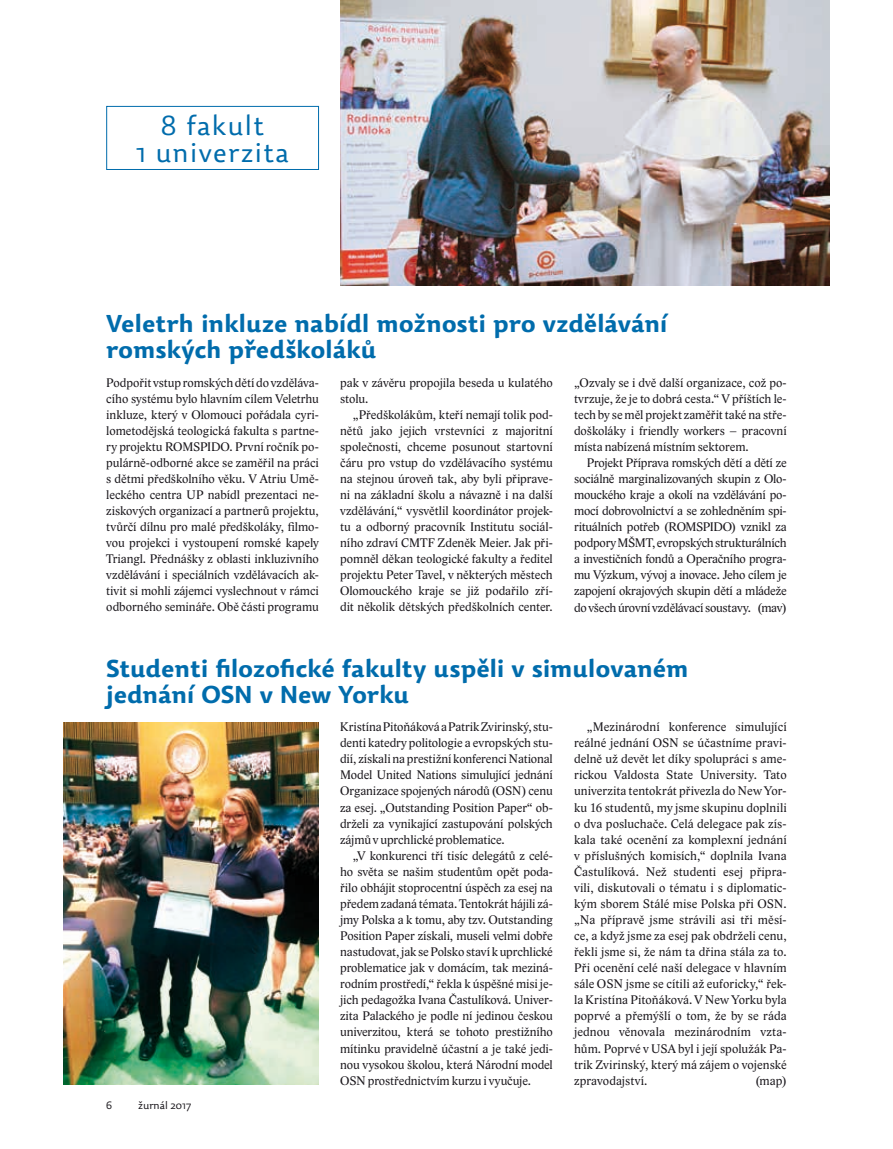
<style>
.page{position:relative;width:893px;height:1149px;background:#fff}
.page>*{position:absolute;margin:0;border:0;box-sizing:border-box;transform-origin:0 0}
.t1{font:300 27px/26.7px "Dederon SLOT";letter-spacing:.05em;color:#006cac;text-align:center}
.t2{font:700 24px/25.5px "Dederon SDOT";letter-spacing:-.01em;color:#006cac}
.t3{font:12.75px/16px "Lido ST";color:#1a171c;text-align:justify}
.t4{font:300 10.5px "Dederon SLOT";color:#1a171c}
</style>
<div class="page">
<img style="left:340px;top:0;width:489px;height:286px">
<div style="left:106px;top:106px;width:213px;height:64px;border:1px solid #006cac"></div>
<img style="left:64px;top:722px;width:254px;height:362px">
<h1 class="t1" style="left:136px;top:112px;width:155px">8 fakult<br>1 univerzita</h1>
<h2 class="t2" style="left:106px;top:311px;width:563px">Veletrh inkluze nabídl možnosti pro vzdělávání romských předškoláků</h2>
<p class="t3" style="left:106px;top:374px;width:214px">Podpořit vstup romských dětí do vzděláva&shy;cího systému bylo hlavním cílem Veletrhu inkluze, který v Olomouci pořádala cyri&shy;lometodějská teologická fakulta s partne&shy;ry projektu ROMSPIDO. První ročník po&shy;pulárně-odborné akce se zaměřil na práci s dětmi předškolního věku. V Atriu Umě&shy;leckého centra UP nabídl prezentaci ne&shy;ziskových organizací a partnerů projektu, tvůrčí dílnu pro malé předškoláky, filmo&shy;vou projekci i vystoupení romské kapely Triangl. Přednášky z oblasti inkluzivního vzdělávání i speciálních vzdělávacích ak&shy;tivit si mohli zájemci vyslechnout v rámci odborného semináře. Obě části programu</p>
<p class="t3" style="left:340px;top:374px;width:214px">pak v závěru propojila beseda u kulatého stolu.</p>
<p class="t3" style="left:340px;top:406px;width:214px;text-indent:13px">„Předškolákům, kteří nemají tolik pod&shy;nětů jako jejich vrstevníci z majoritní společnosti, chceme posunout startovní čáru pro vstup do vzdělávacího systému na stejnou úroveň tak, aby byli připrave&shy;ni na základní školu a návazně i na další vzdělávání,“ vysvětlil koordinátor projek&shy;tu a odborný pracovník Institutu sociál&shy;ního zdraví CMTF Zdeněk Meier. Jak při&shy;pomněl děkan teologické fakulty a ředitel projektu Peter Tavel, v některých městech Olomouckého kraje se již podařilo zří&shy;dit několik dětských předškolních center.</p>
<p class="t3" style="left:574px;top:374px;width:214px">„Ozvaly se i dvě další organizace, což po&shy;tvrzuje, že je to dobrá cesta.“ V příštích le&shy;tech by se měl projekt zaměřit také na stře&shy;doškoláky i friendly workers – pracovní místa nabízená místním sektorem.</p>
<p class="t3" style="left:574px;top:454px;width:214px;text-indent:13px">Projekt Příprava romských dětí a dětí ze sociálně marginalizovaných skupin z Olo&shy;mouckého kraje a okolí na vzdělávání po&shy;mocí dobrovolnictví a se zohledněním spi&shy;rituálních potřeb (ROMSPIDO) vznikl za podpory MŠMT, evropských strukturálních a investičních fondů a Operačního progra&shy;mu Výzkum, vývoj a inovace. Jeho cílem je zapojení okrajových skupin dětí a mládeže do všech úrovní vzdělávací soustavy. (mav)</p>
<h2 class="t2" style="left:106px;top:655px;width:584px">Studenti filozofické fakulty uspěli v simulovaném jednání OSN v New Yorku</h2>
<p class="t3" style="left:574px;top:718px;width:214px;text-indent:13px">„Mezinárodní konference simulující reálné jednání OSN se účastníme pravi&shy;delně už devět let díky spolupráci s ame&shy;rickou Valdosta State University. Tato univerzita tentokrát přivezla do New Yor&shy;ku 16 studentů, my jsme skupinu doplnili o dva posluchače. Celá delegace pak zís&shy;kala také ocenění za komplexní jednání v příslušných komisích,“ doplnila Ivana Častulíková. Než studenti esej připra&shy;vili, diskutovali o tématu i s diplomatic&shy;kým sborem Stálé mise Polska při OSN. „Na přípravě jsme strávili asi tři měsí&shy;ce, a když jsme za esej pak obdrželi cenu, řekli jsme si, že nám ta dřina stála za to.<br>Při ocenění celé naší delegace v hlavním sále OSN jsme se cítili až euforicky,“ řek&shy;la Kristína Pitoňáková. V New Yorku byla poprvé a přemýšlí o tom, že by se ráda jednou věnovala mezinárodním vzta&shy;hům. Poprvé v USA byl i její spolužák Pa&shy;trik Zvirinský, který má zájem o vojenské zpravodajství.</p>
<p class="t3" style="left:340px;top:718px;width:214px">Kristína Pitoňáková a Patrik Zvirinský, stu&shy;denti katedry politologie a evropských stu&shy;dií, získali na prestižní konferenci National Model United Nations simulující jednání Organizace spojených národů (OSN) cenu za esej. „Outstanding Position Paper“ ob&shy;drželi za vynikající zastupování polských zájmů v uprchlické problematice.</p>
<p class="t3" style="left:340px;top:847px;width:214px;text-indent:13px">„V konkurenci tří tisíc delegátů z celé&shy;ho světa se našim studentům opět poda&shy;řilo obhájit stoprocentní úspěch za esej na předem zadaná témata. Tentokrát hájili zá&shy;jmy Polska a k tomu, aby tzv. Outstanding Position Paper získali, museli velmi dobře nastudovat, jak se Polsko staví k uprchlické problematice jak v domácím, tak meziná&shy;rodním prostředí,“ řekla k úspěšné misi je&shy;jich pedagožka Ivana Častulíková. Univer&shy;zita Palackého je podle ní jedinou českou univerzitou, která se tohoto prestižního mítinku pravidelně účastní a je také jedi&shy;nou vysokou školou, která Národní model OSN prostřednictvím kurzu i vyučuje.</p>
<p class="t3" style="left:755px;top:1072px;width:33px">(map)</p>
<p class="t4" style="left:106px;top:1098px;width:7px">6</p>
<p class="t4" style="left:138px;top:1098px;width:55px">žurnál 2017</p>
</div>
